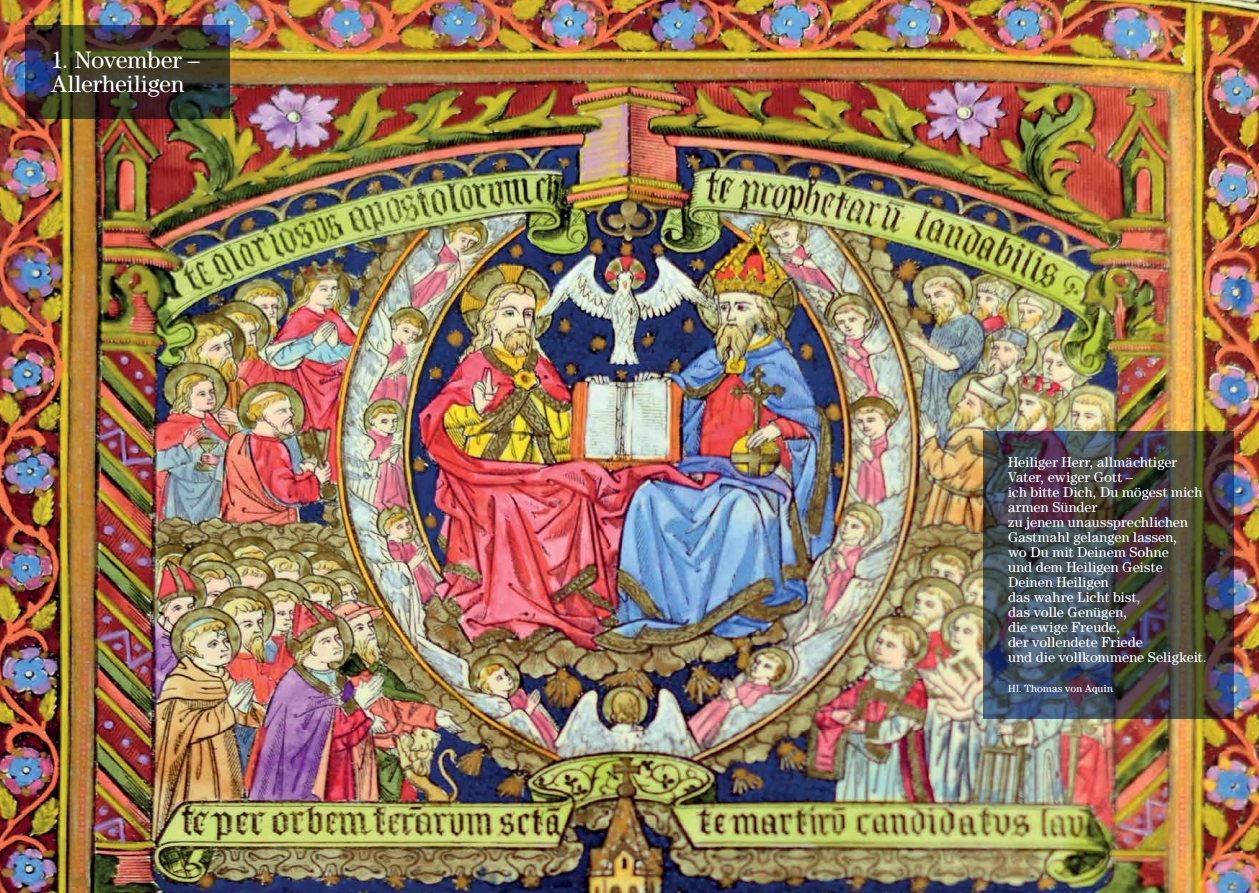
<style>
.page{position:relative;width:1259px;height:893px;background:#fff}
.page>*{position:absolute;margin:0;border:0;box-sizing:border-box;transform-origin:0 0}
.t1{font:24px/24px "Century Std";letter-spacing:-.01em;color:#fff}
.t2{font:14.25px/15px "Century Std";letter-spacing:.005em;color:#fff}
.t3{font:10.5px "Century Std";letter-spacing:.025em;color:#fff}
</style>
<div class="page">
<img style="left:0;top:0;width:1259px;height:893px">
<img style="left:982px;top:432px;width:251px;height:287px">
<img style="left:26px;top:26px;width:204px;height:93px">
<h1 class="t1" style="left:51px;top:47px;width:150px">1. November –<br>Allerheiligen</h1>
<p class="t2" style="left:1008px;top:454px;width:200px">Heiliger Herr, allmächtiger<br>Vater, ewiger Gott –<br>ich bitte Dich, Du mögest mich armen Sünder<br>zu jenem unaussprechlichen<br>Gastmahl gelangen lassen,<br>wo Du mit Deinem Sohne<br>und dem Heiligen Geiste<br>Deinen Heiligen<br>das wahre Licht bist,<br>das volle Genügen,<br>die ewige Freude,<br>der vollendete Friede<br>und die vollkommene Seligkeit.</p>
<p class="t3" style="left:1008px;top:682px;width:106px">Hl. Thomas von Aquin</p>
</div>
